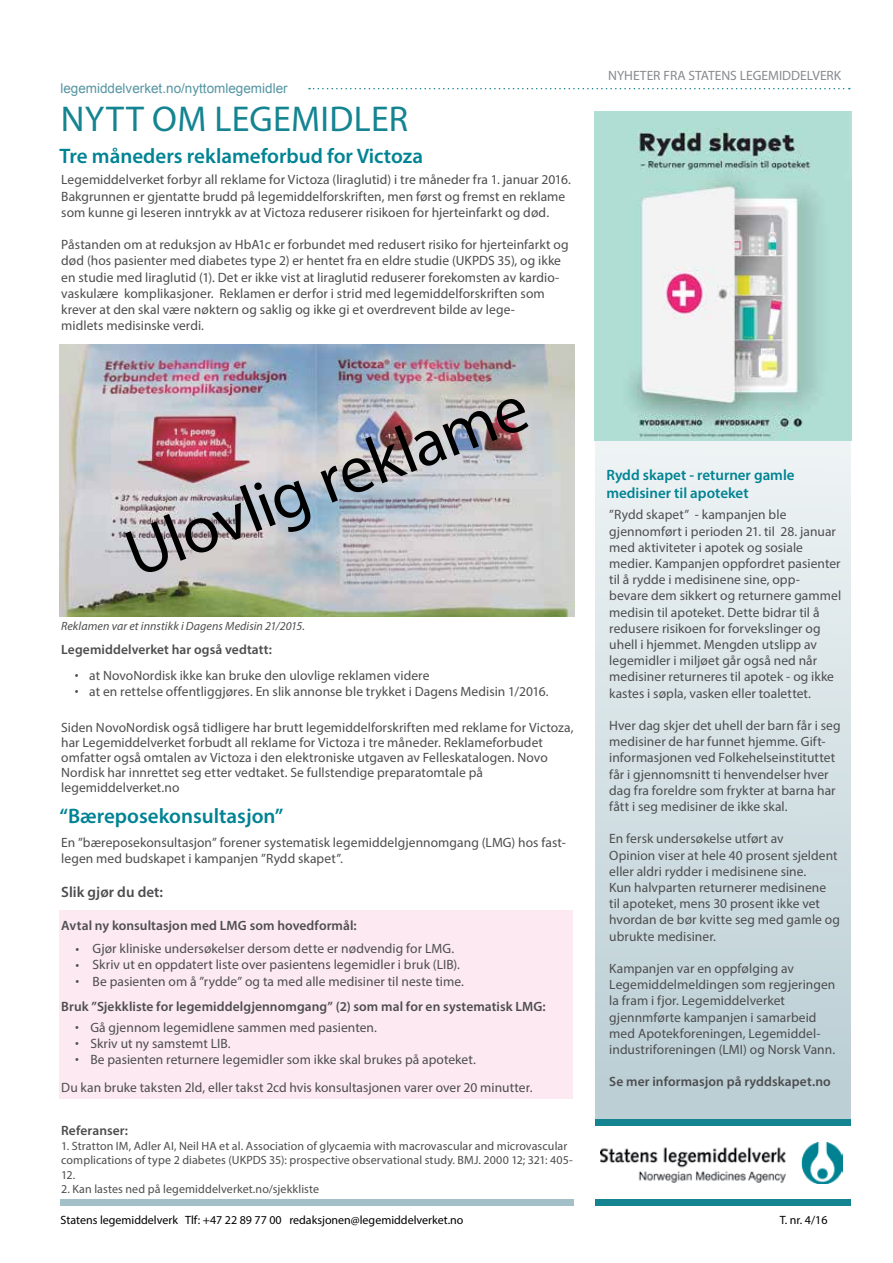
<style>
.page{position:relative;width:893px;height:1263px;background:#fff}
.page>*{position:absolute;margin:0;border:0;box-sizing:border-box;transform-origin:0 0}
.t1{font:67.5px "Myriad Pro";color:#000}
.t2{font:36px "Myriad Pro";letter-spacing:.01em;color:#148491}
.t3{font:600 21px "Myriad Pro";color:#008393}
.t4{font:600 15px/18px "Myriad Pro";color:#008393}
.t5{font:600 15px "Myriad Pro";letter-spacing:.005em;color:#4d4d4f}
.t6{font:13.5px/16.2px "Myriad Pro";letter-spacing:.005em;color:#4d4d4f}
.t7{font:600 13.5px "Myriad Pro";letter-spacing:.005em;color:#4d4d4f}
.t8{font:13.5px "Arial";color:#5495a2}
.t9{font:13.5px "Myriad Pro";color:#888a8d}
.t10{font:12px/14.4px "Myriad Pro";letter-spacing:.01em;color:#4d4d4f}
.t11{font:12px "Myriad Pro";color:#000}
.t12{font:italic 12px "Myriad Pro";letter-spacing:.005em;color:#4d4d4f}
</style>
<div class="page">
<svg style="left:595px;top:440px;width:255px;height:679px;background:#d3e0e4"></svg>
<div style="left:595px;top:1199px;width:255px;height:6px;background:#148491"></div>
<div style="left:60px;top:1199px;width:514px;height:6px;background:#a3bfc7"></div>
<img style="left:600px;top:1143px;width:242px;height:40px">
<svg style="left:309px;top:88px;width:541px;height:1px"></svg>
<div style="left:595px;top:1119px;width:255px;height:6px;background:#148491"></div>
<div style="left:60px;top:910px;width:513px;height:189px;background:#fce9f2"></div>
<img style="left:595px;top:111px;width:256px;height:329px">
<img style="left:60px;top:344px;width:514px;height:272px">
<p class="t8" style="left:60px;top:79px;width:229px">legemiddelverket.no/nyttomlegemidler</p>
<h2 class="t2" style="left:61px;top:96px;width:349px">NYTT OM LEGEMIDLER</h2>
<h3 class="t3" style="left:60px;top:142px;width:365px">Tre måneders reklameforbud for Victoza</h3>
<p class="t6" style="left:61px;top:172px;width:511px">Legemiddelverket forbyr all reklame for Victoza (liraglutid) i tre måneder fra 1. januar 2016.<br>Bakgrunnen er gjentatte brudd på legemiddelforskriften, men først og fremst en reklame som kunne gi leseren inntrykk av at Victoza reduserer risikoen for hjerteinfarkt og død.</p>
<p class="t6" style="left:61px;top:236px;width:509px">Påstanden om at reduksjon av HbA1c er forbundet med redusert risiko for hjerteinfarkt og død (hos pasienter med diabetes type 2) er hentet fra en eldre studie (UKPDS 35), og ikke en studie med liraglutid (1). Det er ikke vist at liraglutid reduserer forekomsten av kardio&shy;vaskulære komplikasjoner. Reklamen er derfor i strid med legemiddelforskriften som krever at den skal være nøktern og saklig og ikke gi et overdrevent bilde av lege-<br>midlets medisinske verdi.</p>
<h1 class="t1" style="left:114px;top:518px;width:426px;rotate:-21deg">Ulovlig reklame</h1>
<p class="t12" style="left:61px;top:618px;width:245px">Reklamen var et innstikk i Dagens Medisin 21/2015.</p>
<p class="t7" style="left:61px;top:641px;width:212px">Legemiddelverket har også vedtatt:</p>
<p class="t6" style="left:75px;top:666px;width:5px">• •</p>
<p class="t6" style="left:89px;top:667px;width:461px">at NovoNordisk ikke kan bruke den ulovlige reklamen videre<br>at en rettelse offentliggjøres. En slik annonse ble trykket i Dagens Medisin 1/2016.</p>
<p class="t6" style="left:61px;top:719px;width:514px;line-height:15px">Siden NovoNordisk også tidligere har brutt legemiddelforskriften med reklame for Victoza, har Legemiddelverket forbudt all reklame for Victoza i tre måneder. Reklameforbudet omfatter også omtalen av Victoza i den elektroniske utgaven av Felleskatalogen. Novo Nordisk har innrettet seg etter vedtaket. Se fullstendige preparatomtale på legemiddelverket.no</p>
<h3 class="t3" style="left:60px;top:802px;width:225px">“Bæreposekonsultasjon”</h3>
<p class="t6" style="left:61px;top:834px;width:506px">En ”bæreposekonsultasjon” forener systematisk legemiddelgjennomgang (LMG) hos fast&shy;legen med budskapet i kampanjen ”Rydd skapet”.</p>
<p class="t5" style="left:61px;top:883px;width:103px">Slik gjør du det:</p>
<p class="t7" style="left:61px;top:916px;width:297px">Avtal ny konsultasjon med LMG som hovedformål:</p>
<p class="t6" style="left:75px;top:940px;width:5px;text-align:justify">• • •</p>
<p class="t6" style="left:93px;top:940px;width:373px">Gjør kliniske undersøkelser dersom dette er nødvendig for LMG.<br>Skriv ut en oppdatert liste over pasientens legemidler i bruk (LIB).<br>Be pasienten om å ”rydde” og ta med alle medisiner til neste time.</p>
<p class="t7" style="left:61px;top:997px;width:486px">Bruk ”Sjekkliste for legemiddelgjennomgang” (2) som mal for en systematisk LMG:</p>
<p class="t6" style="left:75px;top:1018px;width:5px;text-align:justify">• • •</p>
<p class="t6" style="left:90px;top:1019px;width:387px">Gå gjennom legemidlene sammen med pasienten.<br>Skriv ut ny samstemt LIB.<br>Be pasienten returnere legemidler som ikke skal brukes på apoteket.</p>
<p class="t6" style="left:61px;top:1079px;width:473px">Du kan bruke taksten 2ld, eller takst 2cd hvis konsultasjonen varer over 20 minutter.</p>
<p class="t7" style="left:61px;top:1122px;width:68px">Referanser:</p>
<p class="t10" style="left:61px;top:1138px;width:513px">1. Stratton IM, Adler AI, Neil HA et al. Association of glycaemia with macrovascular and microvascular complications of type 2 diabetes (UKPDS 35): prospective observational study. BMJ. 2000 12; 321: 405-<br>12.</p>
<p class="t10" style="left:61px;top:1181px;width:259px">2. Kan lastes ned på legemiddelverket.no/sjekkliste</p>
<p class="t9" style="left:608px;top:67px;width:234px">NYHETER FRA STATENS LEGEMIDDELVERK</p>
<p class="t4" style="left:606px;top:466px;width:190px">Rydd skapet - returner gamle medisiner til apoteket</p>
<p class="t6" style="left:609px;top:506px;width:233px">”Rydd skapet” - kampanjen ble gjennomført i perioden 21. til 28. januar med aktiviteter i apotek og sosiale medier. Kampanjen oppfordret pasienter til å rydde i medisinene sine, opp&shy;bevare dem sikkert og returnere gammel medisin til apoteket. Dette bidrar til å redusere risikoen for forvekslinger og uhell i hjemmet. Mengden utslipp av legemidler i miljøet går også ned når medisiner returneres til apotek - og ikke kastes i søpla, vasken eller toalettet.</p>
<p class="t6" style="left:609px;top:717px;width:233px">Hver dag skjer det uhell der barn får i seg medisiner de har funnet hjemme. Gift&shy;informasjonen ved Folkehelseinstituttet får i gjennomsnitt ti henvendelser hver dag fra foreldre som frykter at barna har fått i seg medisiner de ikke skal.</p>
<p class="t6" style="left:609px;top:830px;width:232px">En fersk undersøkelse utført av<br>Opinion viser at hele 40 prosent sjeldent eller aldri rydder i medisinene sine.<br>Kun halvparten returnerer medisinene til apoteket, mens 30 prosent ikke vet hvordan de bør kvitte seg med gamle og ubrukte medisiner.</p>
<p class="t6" style="left:609px;top:960px;width:228px">Kampanjen var en oppfølging av Legemiddelmeldingen som regjeringen la fram i fjor. Legemiddelverket gjennmførte kampanjen i samarbeid med Apotekforeningen, Legemiddel&shy;industriforeningen (LMI) og Norsk Vann.</p>
<p class="t7" style="left:609px;top:1073px;width:223px">Se mer informasjon på ryddskapet.no</p>
<p class="t11" style="left:61px;top:1213px;width:404px">Statens legemiddelverk Tlf: +47 22 89 77 00 redaksjonen@legemiddelverket.no</p>
<p class="t11" style="left:780px;top:1213px;width:49px">T. nr. 4/16</p>
</div>
